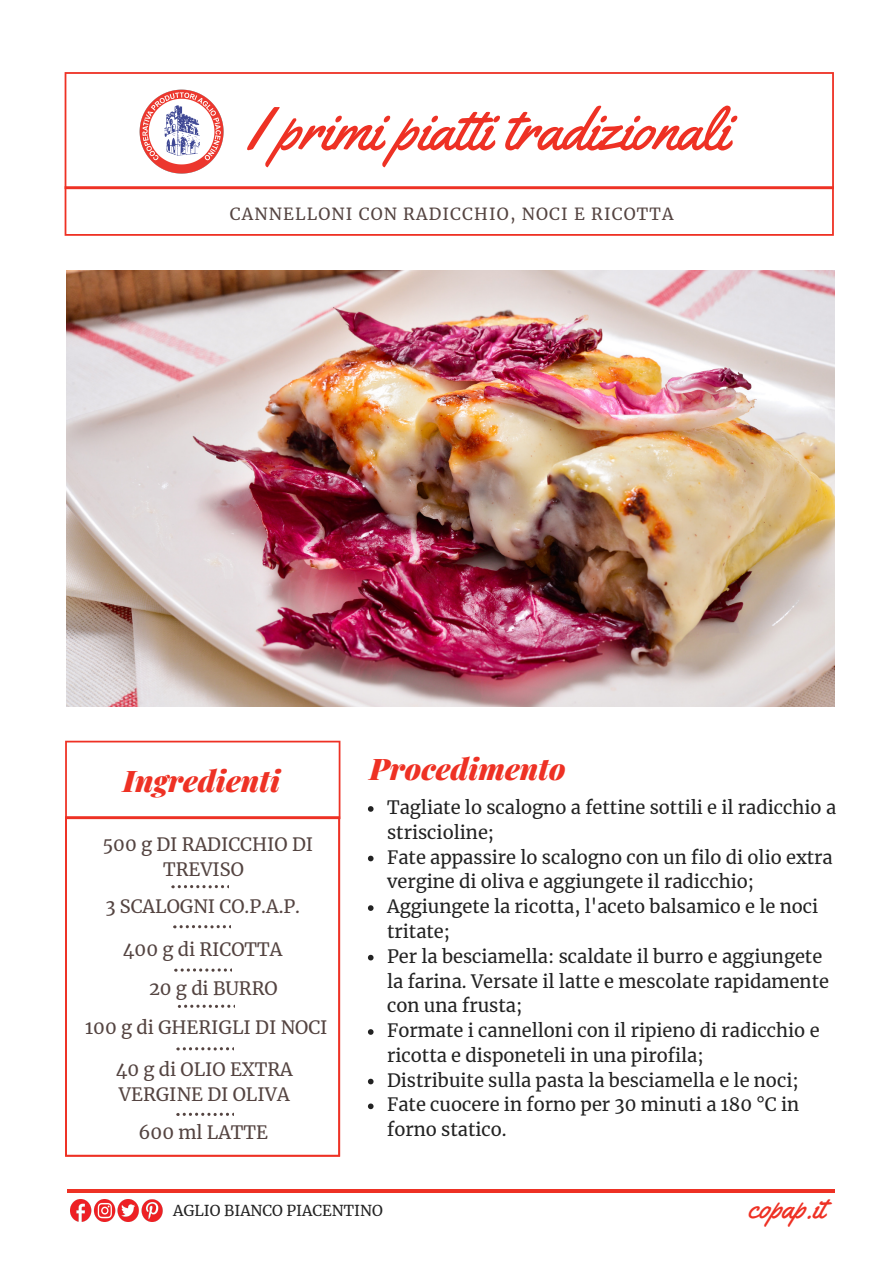
<style>
.page{position:relative;width:894px;height:1264px;background:#fff}
.page>*{position:absolute;margin:0;border:0;box-sizing:border-box;transform-origin:0 0}
.t1{font:59.55px "Yellowtail";color:#ee3124}
.t2{font:italic 900 29.85px "Playfair Display";color:#ee3124}
.t3{font:29.85px "Yellowtail";color:#ee3124}
.t4{font:18.15px/24.8px "Merriweather";color:#222}
.t5{font:18.15px/24.8px "Merriweather";color:#544441;text-align:center}
.t6{font:16.5px "Merriweather";letter-spacing:.07em;color:#544441}
.t7{font:14.85px "Merriweather";color:#222}
</style>
<div class="page">
<svg style="left:65px;top:189px;width:768px;height:47px"></svg>
<svg style="left:65px;top:72px;width:768px;height:117px"></svg>
<img style="left:66px;top:271px;width:768px;height:435px">
<svg style="left:368px;top:806px;width:5px;height:5px"></svg>
<svg style="left:368px;top:855px;width:5px;height:6px"></svg>
<svg style="left:368px;top:905px;width:5px;height:5px"></svg>
<svg style="left:368px;top:954px;width:5px;height:6px"></svg>
<svg style="left:368px;top:1029px;width:5px;height:5px"></svg>
<svg style="left:368px;top:1078px;width:5px;height:6px"></svg>
<svg style="left:368px;top:1103px;width:5px;height:6px"></svg>
<img style="left:139px;top:89px;width:85px;height:85px">
<img style="left:71px;top:1199px;width:91px;height:22px">
<hr style="left:68px;top:1189px;width:766px;height:3px;background:#ee3124">
<svg style="left:65px;top:819px;width:275px;height:337px"></svg>
<svg style="left:65px;top:740px;width:275px;height:79px"></svg>
<svg style="left:171px;top:885px;width:58px;height:3px"></svg>
<svg style="left:173px;top:925px;width:58px;height:3px"></svg>
<svg style="left:174px;top:968px;width:58px;height:3px"></svg>
<svg style="left:176px;top:1047px;width:58px;height:3px"></svg>
<svg style="left:176px;top:1112px;width:58px;height:3px"></svg>
<svg style="left:178px;top:1004px;width:57px;height:3px"></svg>
<h1 class="t1" style="left:248px;top:91px;width:482px">I primi piat i tradizionali</h1>
<p class="t6" style="left:230px;top:203px;width:445px">CANNELLONI CON RADICCHIO, NOCI E RICOTTA</p>
<h2 class="t2" style="left:123px;top:759px;width:159px">Ingredienti</h2>
<p class="t5" style="left:102px;top:832px;width:212px">500 g DI RADICCHIO DI<br>TREVISO</p>
<p class="t5" style="left:105px;top:894px;width:196px">3 SCALOGNI CO.P.A.P.</p>
<p class="t5" style="left:123px;top:936px;width:161px">400 g di RICOTTA</p>
<p class="t5" style="left:149px;top:976px;width:130px">20 g di BURRO</p>
<p class="t5" style="left:85px;top:1015px;width:244px">100 g di GHERIGLI DI NOCI</p>
<p class="t5" style="left:116px;top:1057px;width:178px;text-align:left">40 g di OLIO EXTRA<br>VERGINE DI OLIVA</p>
<p class="t5" style="left:138px;top:1120px;width:131px">600 ml LATTE</p>
<h2 class="t2" style="left:369px;top:748px;width:198px">Procedimento</h2>
<p class="t4" style="left:387px;top:795px;width:450px">Tagliate lo scalogno a fettine sottili e il radicchio a striscioline;<br>Fate appassire lo scalogno con un filo di olio extra vergine di oliva e aggiungete il radicchio; Aggiungete la ricotta, l'aceto balsamico e le noci tritate;<br>Per la besciamella: scaldate il burro e aggiungete la farina. Versate il latte e mescolate rapidamente con una frusta;<br>Formate i cannelloni con il ripieno di radicchio e ricotta e disponeteli in una pirofila;<br>Distribuite sulla pasta la besciamella e le noci; Fate cuocere in forno per 30 minuti a 180 °C in forno statico.</p>
<p class="t7" style="left:173px;top:1201px;width:211px">AGLIO BIANCO PIACENTINO</p>
<h2 class="t3" style="left:748px;top:1188px;width:78px">copap.it</h2>
</div>
